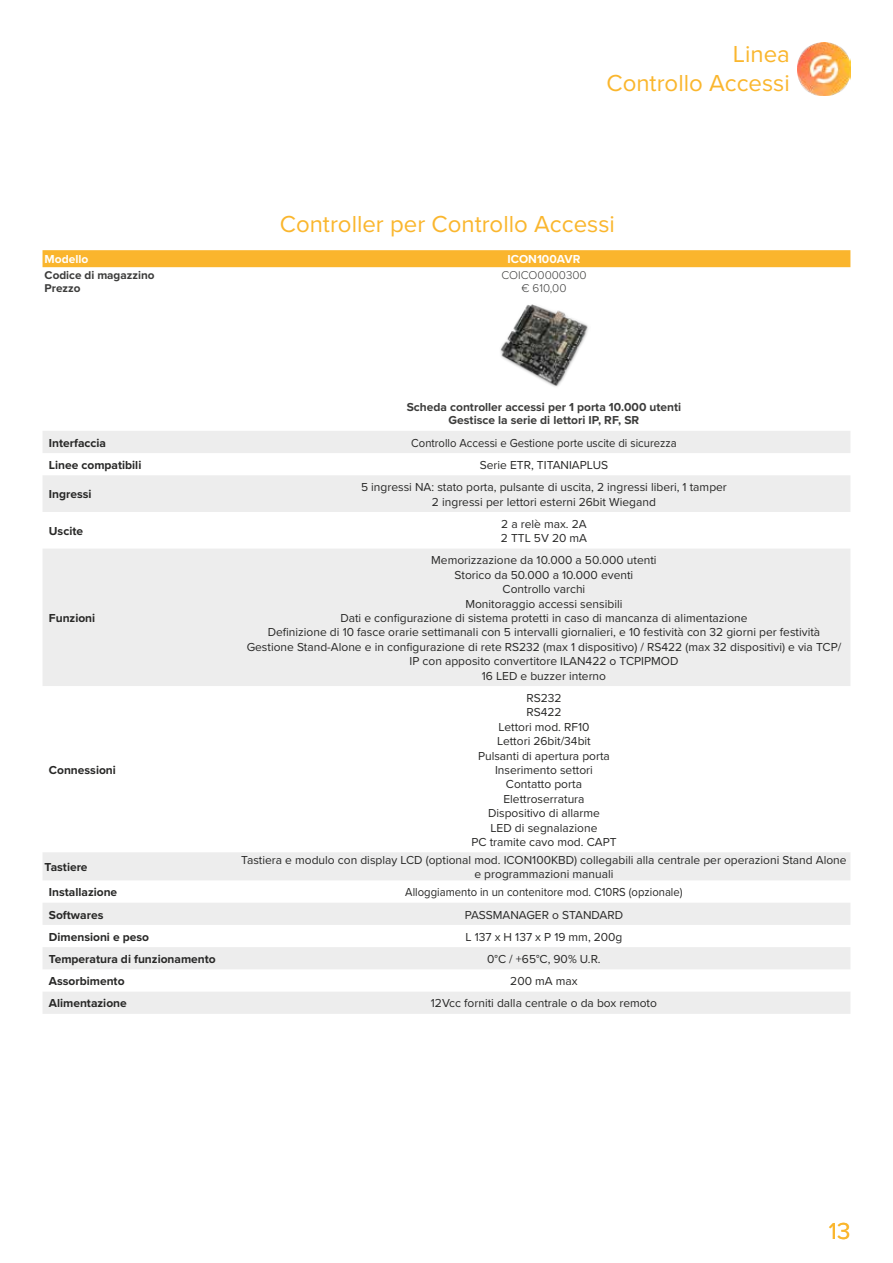
<style>
.page{position:relative;width:893px;height:1263px;background:#fff}
.page>*{position:absolute;margin:0;border:0;box-sizing:border-box;transform-origin:0 0}
.t1{font:24px/28.8px "Proxima Nova";color:#fab62d;text-align:right}
.t2{font:12px/14.4px "Proxima Nova";color:#282827;text-align:center}
.t3{font:700 12px "Proxima Nova";color:#282827}
.t4{font:12px "Proxima Nova";color:#282827;scale:.94 1}
.t5{font:700 12px/13.5px "Proxima Nova";color:#3c3c3b;text-align:center}
.t6{font:700 12px "Proxima Nova";color:#fff}
.t7{font:700 11.7px "Proxima Nova";color:#3c3c3b}
.t8{font:300 11.7px "Proxima Nova";color:#3c3c3b}
</style>
<div class="page">
<img style="left:797px;top:43px;width:53px;height:53px">
<div style="left:43px;top:250px;width:807px;height:17px;background:#fab52d"></div>
<svg style="left:43px;top:431px;width:807px;height:583px"></svg>
<img style="left:500px;top:304px;width:88px;height:83px">
<h1 class="t1" style="left:606px;top:40px;width:185px">Linea<br>Controllo Accessi</h1>
<h1 class="t1" style="left:280px;top:210px;width:337px">Controller per Controllo Accessi</h1>
<p class="t6" style="left:45px;top:252px;width:45px">Modello</p>
<p class="t6" style="left:508px;top:252px;width:74px">ICON100AVR</p>
<p class="t7" style="left:45px;top:268px;width:111px">Codice di magazzino</p>
<p class="t8" style="left:501px;top:268px;width:87px">COICO0000300</p>
<p class="t7" style="left:45px;top:282px;width:37px">Prezzo</p>
<p class="t8" style="left:521px;top:282px;width:47px">€ 610,00</p>
<p class="t5" style="left:407px;top:401px;width:276px">Scheda controller accessi per 1 porta 10.000 utenti<br>Gestisce la serie di lettori IP, RF, SR</p>
<p class="t3" style="left:49px;top:435px;width:59px">Interfaccia</p>
<p class="t4" style="left:411px;top:435px;width:284px">Controllo Accessi e Gestione porte uscite di sicurezza</p>
<p class="t3" style="left:49px;top:458px;width:94px">Linee compatibili</p>
<p class="t2" style="left:480px;top:458px;width:130px">Serie ETR, TITANIAPLUS</p>
<p class="t3" style="left:49px;top:487px;width:44px">Ingressi</p>
<p class="t2" style="left:361px;top:480px;width:367px">5 ingressi NA: stato porta, pulsante di uscita, 2 ingressi liberi, 1 tamper<br>2 ingressi per lettori esterni 26bit Wiegand</p>
<p class="t3" style="left:49px;top:524px;width:36px">Uscite</p>
<p class="t2" style="left:501px;top:517px;width:88px;text-align:left">2 a relè max. 2A<br>2 TTL 5V 20 mA</p>
<p class="t3" style="left:49px;top:611px;width:48px">Funzioni</p>
<p class="t3" style="left:49px;top:763px;width:69px">Connessioni</p>
<p class="t2" style="left:247px;top:553px;width:596px">Memorizzazione da 10.000 a 50.000 utenti<br>Storico da 50.000 a 10.000 eventi<br>Controllo varchi<br>Monitoraggio accessi sensibili<br>Dati e configurazione di sistema protetti in caso di mancanza di alimentazione<br>Definizione di 10 fasce orarie settimanali con 5 intervalli giornalieri, e 10 festività con 32 giorni per festività Gestione Stand-Alone e in configurazione di rete RS232 (max 1 dispositivo) / RS422 (max 32 dispositivi) e via TCP/ IP con apposito convertitore ILAN422 o TCPIPMOD<br>16 LED e buzzer interno</p>
<p class="t2" style="left:471px;top:691px;width:147px">RS232<br>RS422<br>Lettori mod. RF10<br>Lettori 26bit/34bit<br>Pulsanti di apertura porta<br>Inserimento settori<br>Contatto porta<br>Elettroserratura<br>Dispositivo di allarme<br>LED di segnalazione<br>PC tramite cavo mod. CAPT</p>
<p class="t3" style="left:45px;top:860px;width:44px">Tastiere</p>
<p class="t2" style="left:241px;top:853px;width:607px">Tastiera e modulo con display LCD (optional mod. ICON100KBD) collegabili alla centrale per operazioni Stand Alone e programmazioni manuali</p>
<p class="t3" style="left:49px;top:885px;width:70px">Installazione</p>
<p class="t4" style="left:405px;top:885px;width:297px">Alloggiamento in un contenitore mod. C10RS (opzionale)</p>
<p class="t3" style="left:49px;top:907px;width:56px">Softwares</p>
<p class="t2" style="left:465px;top:907px;width:160px">PASSMANAGER o STANDARD</p>
<p class="t3" style="left:49px;top:929px;width:102px">Dimensioni e peso</p>
<p class="t2" style="left:465px;top:930px;width:159px">L 137 x H 137 x P 19 mm, 200g</p>
<p class="t3" style="left:49px;top:952px;width:168px">Temperatura di funzionamento</p>
<p class="t2" style="left:487px;top:952px;width:115px">0°C / +65°C, 90% U.R.</p>
<p class="t3" style="left:49px;top:974px;width:77px">Assorbimento</p>
<p class="t2" style="left:510px;top:974px;width:69px">200 mA max</p>
<p class="t3" style="left:49px;top:996px;width:79px">Alimentazione</p>
<p class="t2" style="left:431px;top:996px;width:228px">12Vcc forniti dalla centrale o da box remoto</p>
<h1 class="t1" style="left:829px;top:1217px;width:23px">13</h1>
</div>
